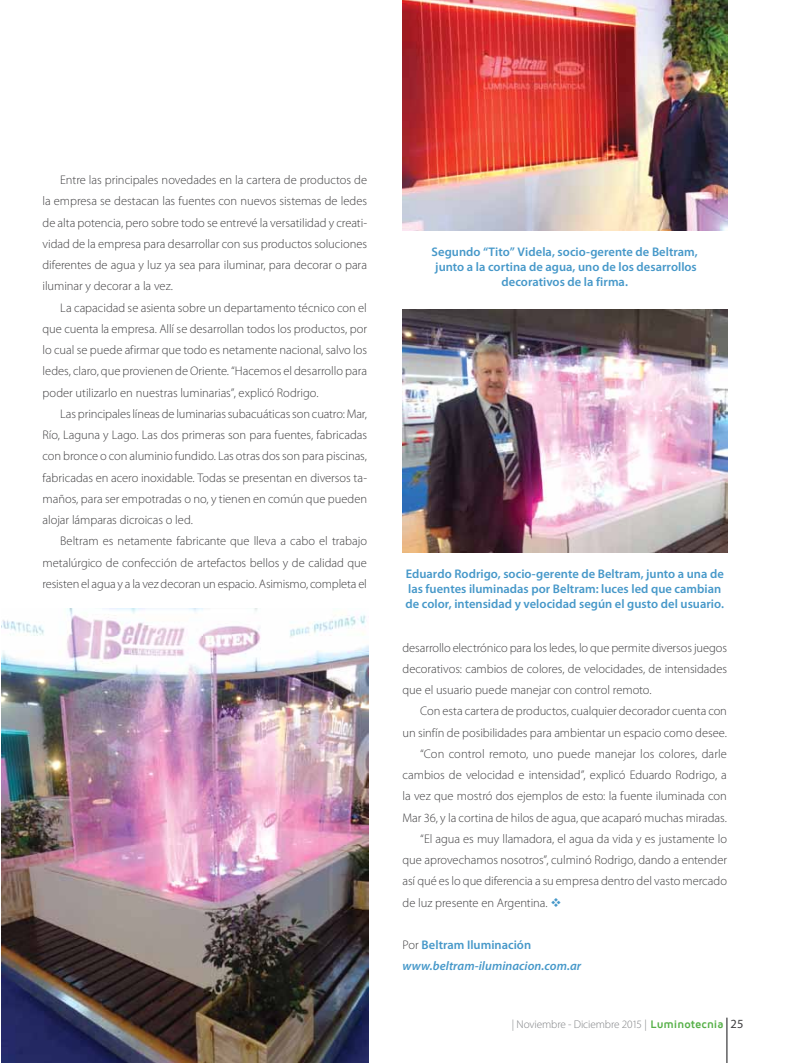
<style>
.page{position:relative;width:798px;height:1063px;background:#fff}
.page>*{position:absolute;margin:0;border:0;box-sizing:border-box;transform-origin:0 0}
.t1{font:300 12.5px/21.2px "Myriad Pro";letter-spacing:-.005em;color:#414042;text-align:justify}
.t2{font:600 12.5px/15px "Myriad Pro";color:#4698c9;text-align:center}
.t3{font:italic 600 12.5px/21.2px "Myriad Pro";letter-spacing:.005em;color:#4698c9}
.t4{font:300 11.25px "Myriad Pro";letter-spacing:-.01em;color:#808285}
.s1{color:#4698c9}
.s2{font-weight:300;font-style:normal;color:#414042}
.s3{font-style:normal}
.s4{font-family:"Maven Pro";font-weight:700;color:#55b047}
.s5{font-weight:400;font-size:12.5px;color:#414042}
</style>
<div class="page">
<hr style="left:726px;top:1018px;width:1px;height:45px;background:#414042">
<img style="left:402px;top:310px;width:324px;height:243px">
<img style="left:402px;top:0;width:324px;height:230px">
<img style="left:2px;top:609px;width:367px;height:454px">
<p class="t1" style="left:43px;top:170px;width:326px;text-indent:18px">Entre las principales novedades en la cartera de productos de la empresa se destacan las fuentes con nuevos sistemas de ledes de alta potencia, pero sobre todo se entrevé la versatilidad y creati&shy;vidad de la empresa para desarrollar con sus productos soluciones diferentes de agua y luz ya sea para iluminar, para decorar o para iluminar y decorar a la vez.</p>
<p class="t1" style="left:43px;top:297px;width:326px;text-indent:18px">La capacidad se asienta sobre un departamento técnico con el que cuenta la empresa. Allí se desarrollan todos los productos, por lo cual se puede afirmar que todo es netamente nacional, salvo los ledes, claro, que provienen de Oriente. “Hacemos el desarrollo para poder utilizarlo en nuestras luminarias”, explicó Rodrigo.</p>
<p class="t1" style="left:43px;top:403px;width:326px;text-indent:18px">Las principales líneas de luminarias subacuáticas son cuatro: Mar, Río, Laguna y Lago. Las dos primeras son para fuentes, fabricadas con bronce o con aluminio fundido. Las otras dos son para piscinas, fabricadas en acero inoxidable. Todas se presentan en diversos ta&shy;maños, para ser empotradas o no, y tienen en común que pueden alojar lámparas dicroicas o led.</p>
<p class="t1" style="left:43px;top:531px;width:326px;text-indent:18px">Beltram es netamente fabricante que lleva a cabo el trabajo metalúrgico de confección de artefactos bellos y de calidad que resisten el agua y a la vez decoran un espacio. Asimismo, completa el</p>
<p class="t2" style="left:431px;top:244px;width:267px">Segundo “Tito” Videla, socio-gerente de Beltram, junto a la cortina de agua, uno de los desarrollos decorativos de la firma.</p>
<p class="t2" style="left:405px;top:566px;width:320px;text-align:left">Eduardo Rodrigo, socio-gerente de Beltram, junto a una de las fuentes iluminadas por Beltram: luces led que cambian de color, intensidad y velocidad según el gusto del usuario.</p>
<p class="t1" style="left:402px;top:637px;width:326px">desarrollo electrónico para los ledes, lo que permite diversos juegos decorativos: cambios de colores, de velocidades, de intensidades que el usuario puede manejar con control remoto.</p>
<p class="t1" style="left:420px;top:701px;width:308px">Con esta cartera de productos, cualquier decorador cuenta con</p>
<p class="t1" style="left:402px;top:722px;width:326px">un sinfín de posibilidades para ambientar un espacio como desee.</p>
<p class="t1" style="left:420px;top:743px;width:308px">“Con control remoto, uno puede manejar los colores, darle</p>
<p class="t1" style="left:402px;top:765px;width:326px">cambios de velocidad e intensidad”, explicó Eduardo Rodrigo, a</p>
<p class="t1" style="left:402px;top:786px;width:326px">la vez que mostró dos ejemplos de esto: la fuente iluminada con</p>
<p class="t1" style="left:402px;top:807px;width:326px">Mar 36, y la cortina de hilos de agua, que acaparó muchas miradas.</p>
<p class="t1" style="left:420px;top:828px;width:308px">“El agua es muy llamadora, el agua da vida y es justamente lo</p>
<p class="t1" style="left:402px;top:850px;width:326px">que aprovechamos nosotros”, culminó Rodrigo, dando a entender</p>
<p class="t1" style="left:402px;top:871px;width:326px">así qué es lo que diferencia a su empresa dentro del vasto mercado</p>
<p class="t1" style="left:402px;top:892px;width:160px">de luz presente en Argentina. <span class="s1">❖</span></p>
<p class="t3" style="left:402px;top:934px;width:180px"><span class="s2">Por</span> <span class="s3">Beltram Iluminación </span>www.beltram-iluminacion.com.ar</p>
<p class="t4" style="left:511px;top:1018px;width:233px">| Noviembre - Diciembre 2015 | <span class="s4">Luminotecnia</span> <span class="s5">25</span></p>
</div>
